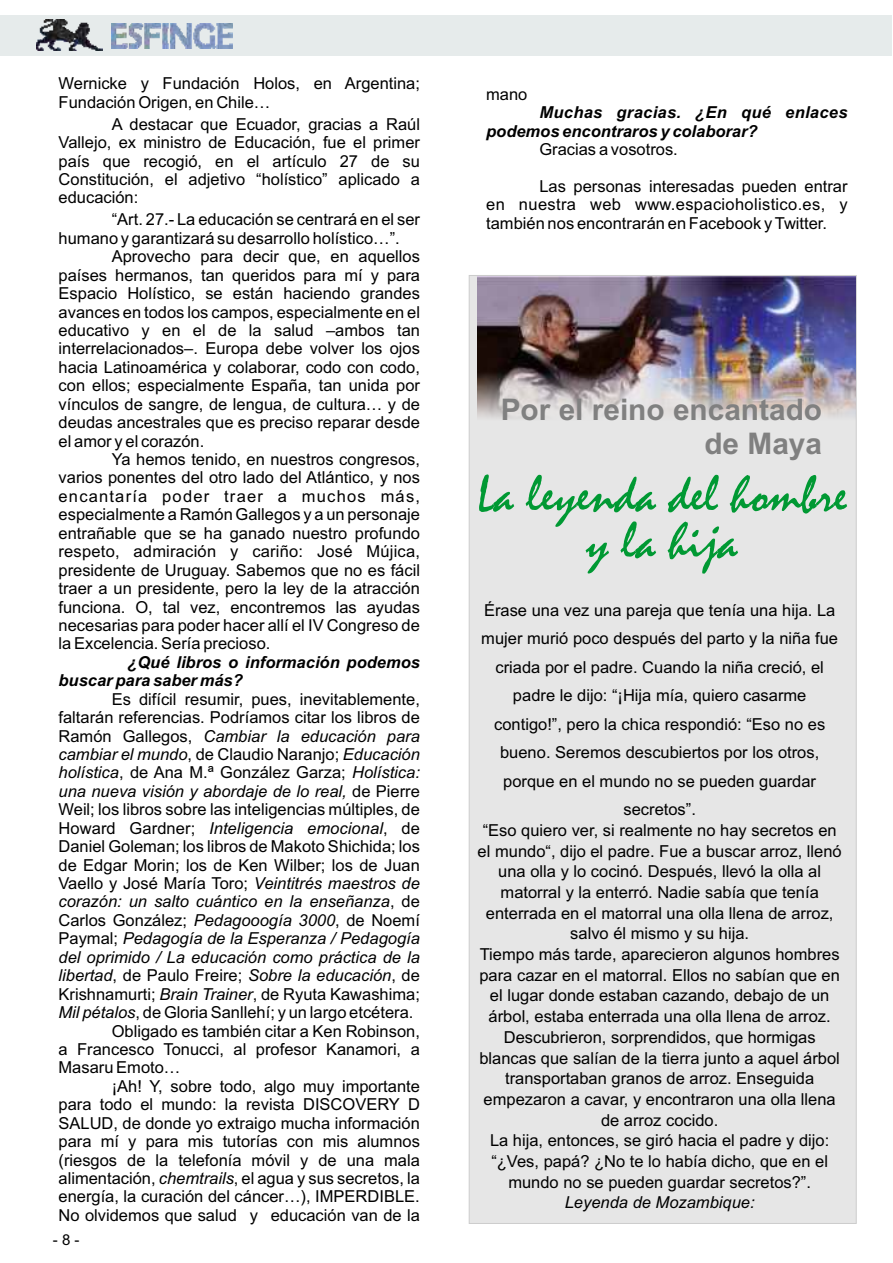
<style>
.page{position:relative;width:893px;height:1263px;background:#fff}
.page>*{position:absolute;margin:0;border:0;box-sizing:border-box;transform-origin:0 0}
.t1{font:53.1px/46.7px "Mistral";color:#093;text-align:center}
.t2{font:700 29.85px/33.3px "Arial";color:#808080;text-align:right}
.t3{font:16.5px/18.5px "Arial";color:#000;text-align:justify}
.t4{font:italic 16.5px "Arial";color:#000}
.t5{font:italic 700 16.5px/18.5px "Arial";color:#000}
.t6{font:15px "Arial";color:#000}
.s1{font-style:normal}
.s2{font-style:italic}
</style>
<div class="page">
<div style="left:468px;top:275px;width:389px;height:949px;background:#e6e6e6"></div>
<img style="left:477px;top:276px;width:379px;height:152px">
<div style="left:0;top:15px;width:892px;height:41px;background:#e6ebeb"></div>
<img style="left:111px;top:24px;width:122px;height:24px">
<img style="left:36px;top:19px;width:66px;height:32px">
<p class="t3" style="left:59px;top:76px;width:363px">Wernicke y Fundación Holos, en Argentina;<br>Fundación Origen, en Chile…</p>
<p class="t3" style="left:59px;top:116px;width:363px;text-indent:53px">A destacar que Ecuador, gracias a Raúl Vallejo, ex ministro de Educación, fue el primer país que recogió, en el artículo 27 de su Constitución, el adjetivo “holístico” aplicado a educación:</p>
<p class="t3" style="left:59px;top:212px;width:363px;text-indent:53px">“Art. 27.- La educación se centrará en el ser humano y garantizará su desarrollo holístico…”.</p>
<p class="t3" style="left:59px;top:249px;width:363px;text-indent:53px">Aprovecho para decir que, en aquellos países hermanos, tan queridos para mí y para Espacio Holístico, se están haciendo grandes avances en todos los campos, especialmente en el educativo y en el de la salud –ambos tan interrelacionados–. Europa debe volver los ojos hacia Latinoamérica y colaborar, codo con codo, con ellos; especialmente España, tan unida por vínculos de sangre, de lengua, de cultura… y de deudas ancestrales que es preciso reparar desde el amor y el corazón.</p>
<p class="t3" style="left:59px;top:451px;width:363px;text-indent:53px">Ya hemos tenido, en nuestros congresos, varios ponentes del otro lado del Atlántico, y nos encantaría poder traer a muchos más, especialmente a Ramón Gallegos y a un personaje entrañable que se ha ganado nuestro profundo respeto, admiración y cariño: José Mújica, presidente de Uruguay. Sabemos que no es fácil traer a un presidente, pero la ley de la atracción funciona. O, tal vez, encontremos las ayudas necesarias para poder hacer allí el IV Congreso de la Excelencia. Sería precioso.</p>
<p class="t5" style="left:59px;top:654px;width:363px;text-indent:69px">¿Qué libros o información podemos buscar para saber más?</p>
<p class="t3" style="left:112px;top:691px;width:310px">Es difícil resumir, pues, inevitablemente,</p>
<p class="t3" style="left:59px;top:710px;width:363px">faltarán referencias. Podríamos citar los libros de</p>
<p class="t4" style="left:59px;top:729px;width:363px"><span class="s1">Ramón Gallegos,</span> Cambiar la educación para</p>
<p class="t4" style="left:59px;top:748px;width:363px">cambiar el mundo<span class="s1">, de Claudio Naranjo;</span> Educación</p>
<p class="t3" style="left:59px;top:765px;width:363px"><span class="s2">holística</span>, de Ana M.ª González Garza; <span class="s2">Holística:</span></p>
<p class="t4" style="left:59px;top:785px;width:363px">una nueva visión y abordaje de lo real, <span class="s1">de Pierre</span></p>
<p class="t3" style="left:59px;top:802px;width:363px">Weil; los libros sobre las inteligencias múltiples, de</p>
<p class="t4" style="left:59px;top:822px;width:363px"><span class="s1">Howard Gardner;</span> Inteligencia emocional<span class="s1">, de</span></p>
<p class="t3" style="left:59px;top:839px;width:363px">Daniel Goleman; los libros de Makoto Shichida; los</p>
<p class="t3" style="left:59px;top:857px;width:363px">de Edgar Morin; los de Ken Wilber; los de Juan</p>
<p class="t3" style="left:59px;top:875px;width:363px">Vaello y José María Toro; <span class="s2">Veintitrés maestros de</span></p>
<p class="t4" style="left:59px;top:895px;width:363px">corazón: un salto cuántico en la enseñanza<span class="s1">, de</span></p>
<p class="t3" style="left:59px;top:912px;width:363px">Carlos González; <span class="s2">Pedagooogía 3000</span>, de Noemí</p>
<p class="t4" style="left:59px;top:932px;width:363px"><span class="s1">Paymal;</span> Pedagogía de la Esperanza / Pedagogía</p>
<p class="t4" style="left:59px;top:951px;width:363px">del oprimido / La educación como práctica de la</p>
<p class="t4" style="left:59px;top:969px;width:363px">libertad<span class="s1">, de Paulo Freire;</span> Sobre la educación<span class="s1">, de</span></p>
<p class="t3" style="left:59px;top:986px;width:363px">Krishnamurti; <span class="s2">Brain Trainer</span>, de Ryuta Kawashima;</p>
<p class="t3" style="left:59px;top:1004px;width:356px"><span class="s2">Mil pétalos</span>, de Gloria Sanllehí; y un largo etcétera.</p>
<p class="t3" style="left:112px;top:1023px;width:310px">Obligado es también citar a Ken Robinson,</p>
<p class="t3" style="left:59px;top:1041px;width:363px">a Francesco Tonucci, al profesor Kanamori, a</p>
<p class="t3" style="left:59px;top:1060px;width:123px">Masaru Emoto…</p>
<p class="t3" style="left:112px;top:1078px;width:310px">¡Ah! Y, sobre todo, algo muy importante</p>
<p class="t3" style="left:59px;top:1097px;width:363px">para todo el mundo: la revista DISCOVERY D</p>
<p class="t3" style="left:59px;top:1115px;width:363px">SALUD, de donde yo extraigo mucha información</p>
<p class="t3" style="left:59px;top:1133px;width:363px">para mí y para mis tutorías con mis alumnos</p>
<p class="t3" style="left:59px;top:1152px;width:363px">(riesgos de la telefonía móvil y de una mala</p>
<p class="t3" style="left:59px;top:1170px;width:363px">alimentación, <span class="s2">chemtrails</span>, el agua y sus secretos, la</p>
<p class="t3" style="left:59px;top:1189px;width:363px">energía, la curación del cáncer…), IMPERDIBLE.</p>
<p class="t3" style="left:59px;top:1207px;width:363px">No olvidemos que salud y educación van de la</p>
<p class="t6" style="left:53px;top:1234px;width:28px">- 8 -</p>
<p class="t3" style="left:486px;top:86px;width:43px">mano</p>
<p class="t5" style="left:486px;top:105px;width:363px;text-indent:53px">Muchas gracias. ¿En qué enlaces podemos encontraros y colaborar?</p>
<p class="t3" style="left:539px;top:142px;width:140px">Gracias a vosotros.</p>
<p class="t3" style="left:486px;top:178px;width:363px;text-indent:53px">Las personas interesadas pueden entrar en nuestra web www.espacioholistico.es, y también nos encontrarán en Facebook y Twitter.</p>
<h2 class="t2" style="left:501px;top:396px;width:323px">Por el reino encantado de Maya</h2>
<h1 class="t1" style="left:477px;top:477px;width:371px">La leyenda del hombre y la hija</h1>
<p class="t3" style="left:481px;top:597px;width:358px;line-height:28.5px;text-align:center">Érase una vez una pareja que tenía una hija. La mujer murió poco después del parto y la niña fue criada por el padre. Cuando la niña creció, el padre le dijo: “¡Hija mía, quiero casarme contigo!”, pero la chica respondió: “Eso no es bueno. Seremos descubiertos por los otros, porque en el mundo no se pueden guardar secretos”.</p>
<p class="t3" style="left:478px;top:821px;width:366px;line-height:20.7px;text-align:center">“Eso quiero ver, si realmente no hay secretos en el mundo“, dijo el padre. Fue a buscar arroz, llenó una olla y lo cocinó. Después, llevó la olla al matorral y la enterró. Nadie sabía que tenía enterrada en el matorral una olla llena de arroz, salvo él mismo y su hija.<br>Tiempo más tarde, aparecieron algunos hombres para cazar en el matorral. Ellos no sabían que en el lugar donde estaban cazando, debajo de un árbol, estaba enterrada una olla llena de arroz.<br>Descubrieron, sorprendidos, que hormigas blancas que salían de la tierra junto a aquel árbol transportaban granos de arroz. Enseguida empezaron a cavar, y encontraron una olla llena de arroz cocido.<br>La hija, entonces, se giró hacia el padre y dijo: “¿Ves, papá? ¿No te lo había dicho, que en el mundo no se pueden guardar secretos?”.</p>
<p class="t4" style="left:565px;top:1196px;width:191px">Leyenda de Mozambique:</p>
</div>
